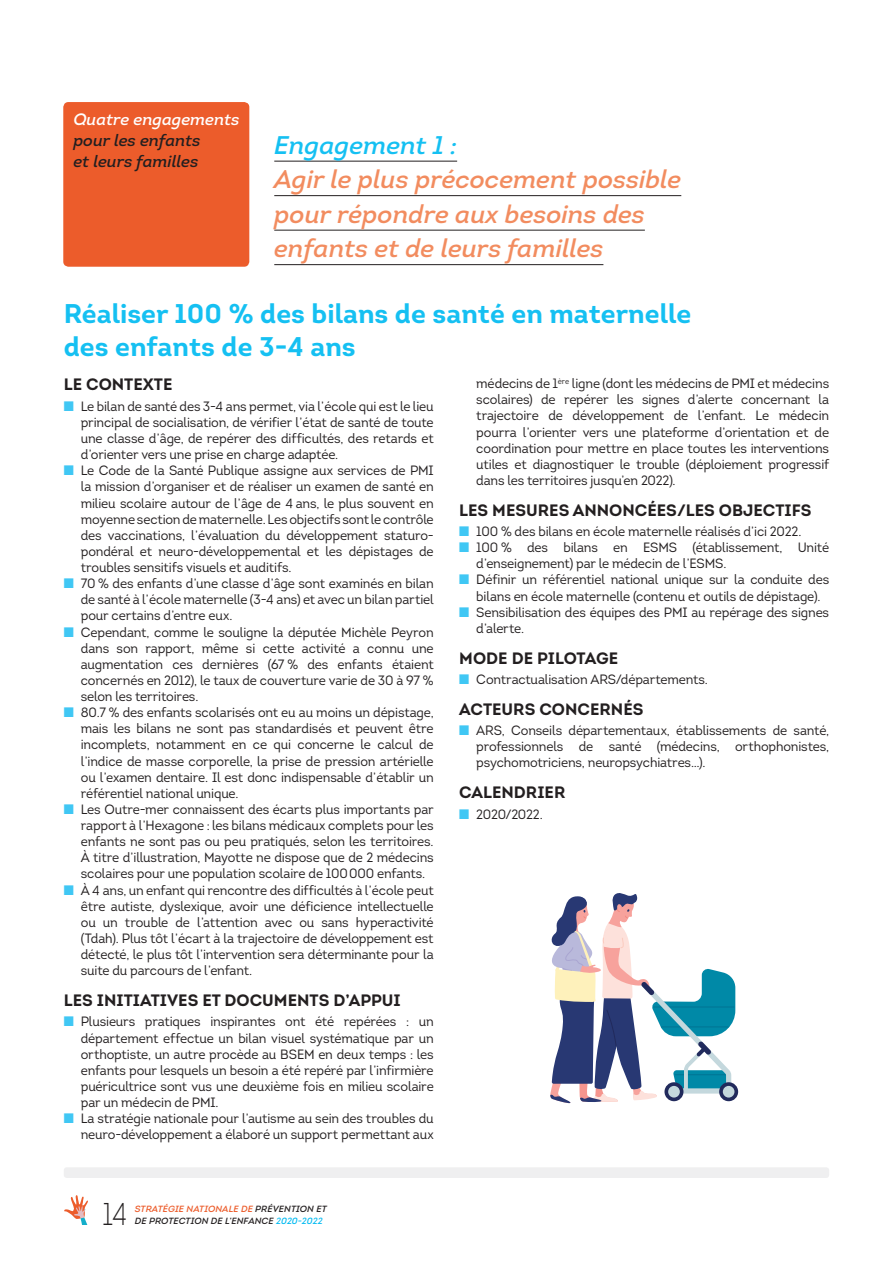
<style>
.page{position:relative;width:893px;height:1263px;background:#fff}
.page>*{position:absolute;margin:0;border:0;box-sizing:border-box;transform-origin:0 0}
.t1{font:300 31.5px "Intro";color:#231f20;scale:.8 1}
.t2{font:700 27px/33px "Intro";color:#15c0f2}
.t3{font:italic 600 25.5px/34.5px "Intro";color:#f28c5f}
.t4{font:italic 600 25.5px "Intro";color:#15c0f2}
.t5{font:700 16.5px "Intro";color:#231f20}
.t6{font:italic 600 16.5px/21px "Intro";color:#231f20}
.t7{font:italic 600 16.5px "Intro";color:#fff}
.t8{font:13.5px/16px "Intro";letter-spacing:-.01em;color:#231f20;text-align:justify;scale:.95 1}
.t9{font:italic 600 9px/12px "Intro";letter-spacing:.01em;color:#231f20}
.s1{color:#40c7f4}
.s2{color:#ec5c2b}
.s3{color:#00baf1}
</style>
<div class="page">
<svg style="left:64px;top:1195px;width:24px;height:30px"></svg>
<div style="left:64px;top:1167px;width:765px;height:11px;background:#efeff0;border-radius:3px"></div>
<div style="left:719px;top:1082px;width:19px;height:19px;background:#212a5c;border-radius:50%"></div>
<svg style="left:550px;top:893px;width:185px;height:211px"></svg>
<div style="left:63px;top:102px;width:186px;height:165px;background:#ec5c2b;border-radius:5px"></div>
<hr style="left:274px;top:161px;width:183px;height:1px;background:#231f20">
<hr style="left:274px;top:195px;width:407px;height:1px;background:#231f20">
<hr style="left:274px;top:230px;width:371px;height:1px;background:#231f20">
<hr style="left:274px;top:264px;width:329px;height:1px;background:#231f20">
<p class="t7" style="left:73px;top:109px;width:168px">Quatre engagements</p>
<p class="t6" style="left:73px;top:130px;width:129px">pour les enfants et leurs familles</p>
<h3 class="t4" style="left:274px;top:129px;width:184px">Engagement 1 :</h3>
<h3 class="t3" style="left:274px;top:162px;width:409px">Agir le plus précocement possible pour répondre aux besoins des enfants et de leurs familles</h3>
<h2 class="t2" style="left:64px;top:297px;width:629px">Réaliser 100 % des bilans de santé en maternelle des enfants de 3-4 ans</h2>
<p class="t5" style="left:64px;top:374px;width:110px">LE CONTEXTE</p>
<p class="t8" style="left:81px;top:398px;width:373px;text-indent:-17px"><span class="s1">■</span> Le bilan de santé des 3-4 ans permet, via l’école qui est le lieu principal de socialisation, de vérifier l’état de santé de toute une classe d’âge, de repérer des difficultés, des retards et d’orienter vers une prise en charge adaptée.</p>
<p class="t8" style="left:81px;top:462px;width:373px;text-indent:-17px"><span class="s1">■</span> Le Code de la Santé Publique assigne aux services de PMI la mission d’organiser et de réaliser un examen de santé en milieu scolaire autour de l’âge de 4 ans, le plus souvent en moyenne section de maternelle. Les objectifs sont le contrôle des vaccinations, l’évaluation du développement staturo&shy;pondéral et neuro-développemental et les dépistages de troubles sensitifs visuels et auditifs.</p>
<p class="t8" style="left:81px;top:575px;width:373px;text-indent:-17px"><span class="s1">■</span> 70 % des enfants d’une classe d’âge sont examinés en bilan de santé à l’école maternelle (3-4 ans) et avec un bilan partiel pour certains d’entre eux.</p>
<p class="t8" style="left:81px;top:624px;width:373px;text-indent:-17px"><span class="s1">■</span> Cependant, comme le souligne la députée Michèle Peyron dans son rapport, même si cette activité a connu une augmentation ces dernières (67 % des enfants étaient concernés en 2012), le taux de couverture varie de 30 à 97 % selon les territoires.</p>
<p class="t8" style="left:81px;top:704px;width:373px;text-indent:-17px"><span class="s1">■</span> 80.7 % des enfants scolarisés ont eu au moins un dépistage, mais les bilans ne sont pas standardisés et peuvent être incomplets, notamment en ce qui concerne le calcul de l’indice de masse corporelle, la prise de pression artérielle ou l’examen dentaire. Il est donc indispensable d’établir un référentiel national unique.</p>
<p class="t8" style="left:81px;top:801px;width:373px;text-indent:-17px"><span class="s1">■</span> Les Outre-mer connaissent des écarts plus importants par rapport à l’Hexagone : les bilans médicaux complets pour les enfants ne sont pas ou peu pratiqués, selon les territoires.<br>À titre d’illustration, Mayotte ne dispose que de 2 médecins scolaires pour une population scolaire de 100000 enfants.</p>
<p class="t8" style="left:81px;top:882px;width:373px;text-indent:-17px"><span class="s1">■</span> À 4 ans, un enfant qui rencontre des difficultés à l’école peut être autiste, dyslexique, avoir une déficience intellectuelle ou un trouble de l’attention avec ou sans hyperactivité (Tdah). Plus tôt l’écart à la trajectoire de développement est détecté, le plus tôt l’intervention sera déterminante pour la suite du parcours de l’enfant.</p>
<p class="t5" style="left:64px;top:990px;width:339px">LES INITIATIVES ET DOCUMENTS D’APPUI</p>
<p class="t8" style="left:81px;top:1013px;width:373px;text-indent:-17px"><span class="s1">■</span> Plusieurs pratiques inspirantes ont été repérées : un département effectue un bilan visuel systématique par un orthoptiste, un autre procède au BSEM en deux temps : les enfants pour lesquels un besoin a été repéré par l’infirmière puéricultrice sont vus une deuxième fois en milieu scolaire par un médecin de PMI.</p>
<p class="t8" style="left:64px;top:1110px;width:391px;text-align:right"><span class="s1">■</span> La stratégie nationale pour l’autisme au sein des troubles du neuro-développement a élaboré un support permettant aux</p>
<p class="t8" style="left:476px;top:375px;width:373px">médecins de 1<sup>ère</sup> ligne (dont les médecins de PMI et médecins scolaires) de repérer les signes d’alerte concernant la trajectoire de développement de l’enfant. Le médecin pourra l’orienter vers une plateforme d’orientation et de coordination pour mettre en place toutes les interventions utiles et diagnostiquer le trouble (déploiement progressif dans les territoires jusqu’en 2022).</p>
<p class="t5" style="left:459px;top:499px;width:354px">LES MESURES ANNONCÉES/LES OBJECTIFS</p>
<p class="t8" style="left:459px;top:523px;width:362px"><span class="s1">■</span> 100 % des bilans en école maternelle réalisés d’ici 2022.</p>
<p class="t8" style="left:476px;top:539px;width:373px;text-indent:-17px"><span class="s1">■</span> 100 % des bilans en ESMS (établissement, Unité d’enseignement) par le médecin de l’ESMS.</p>
<p class="t8" style="left:476px;top:572px;width:373px;text-indent:-17px"><span class="s1">■</span> Définir un référentiel national unique sur la conduite des bilans en école maternelle (contenu et outils de dépistage).</p>
<p class="t8" style="left:476px;top:604px;width:373px;text-indent:-17px"><span class="s1">■</span> Sensibilisation des équipes des PMI au repérage des signes d’alerte.</p>
<p class="t5" style="left:459px;top:647px;width:161px">MODE DE PILOTAGE</p>
<p class="t8" style="left:459px;top:671px;width:263px"><span class="s1">■</span> Contractualisation ARS/départements.</p>
<p class="t5" style="left:459px;top:698px;width:186px">ACTEURS CONCERNÉS</p>
<p class="t8" style="left:476px;top:722px;width:373px;text-indent:-17px"><span class="s1">■</span> ARS, Conseils départementaux, établissements de santé, professionnels de santé (médecins, orthophonistes, psychomotriciens, neuropsychiatres…).</p>
<p class="t5" style="left:459px;top:782px;width:108px">CALENDRIER</p>
<p class="t8" style="left:459px;top:806px;width:90px"><span class="s1">■</span> 2020/2022.</p>
<h1 class="t1" style="left:102px;top:1194px;width:32px">14</h1>
<p class="t9" style="left:135px;top:1203px;width:193px"><span class="s2">STRATÉGIE NATIONALE DE</span> PRÉVENTION ET<br>DE PROTECTION DE L’ENFANCE <span class="s3">2020-2022</span></p>
</div>
